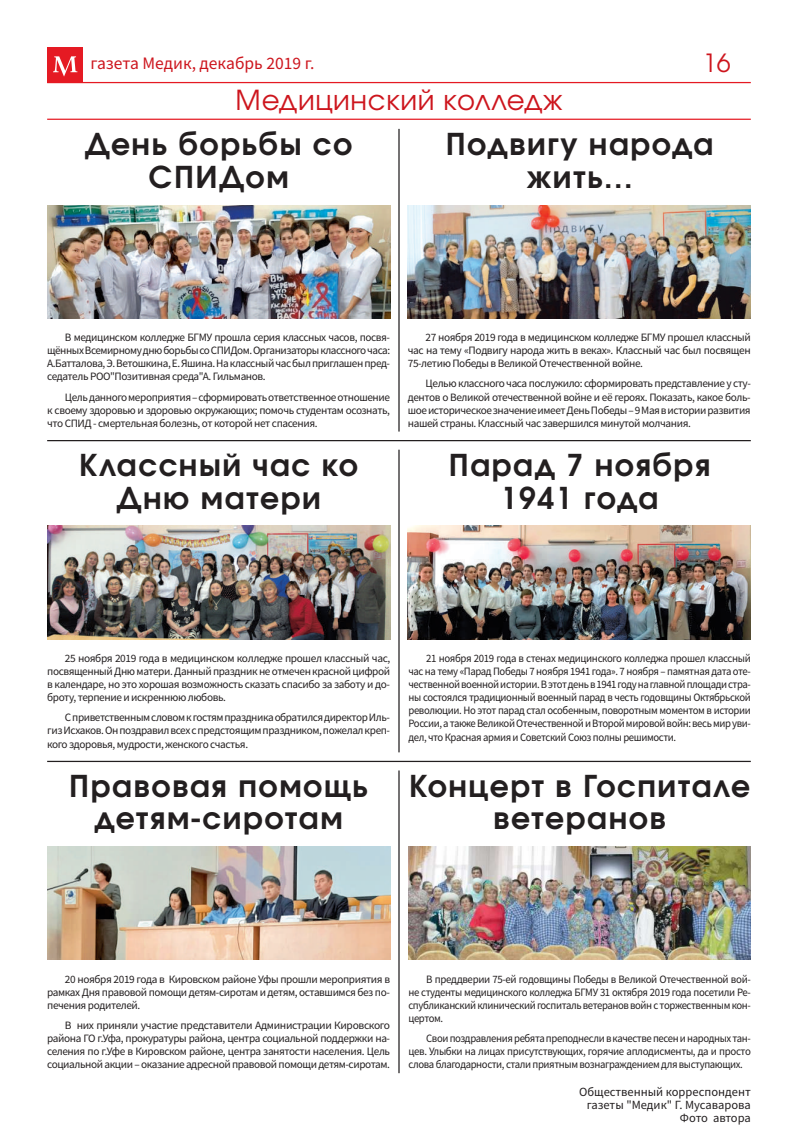
<style>
.page{position:relative;width:798px;height:1134px;background:#fff}
.page>*{position:absolute;margin:0;border:0;box-sizing:border-box;transform-origin:0 0}
.t1{font:700 30px/32.5px "Evolventa";letter-spacing:.05em;color:#231f20;text-align:center}
.t2{font:27.5px "Evolventa";letter-spacing:.025em;color:#cd151d}
.t3{font:25px "Evolventa";color:#cd151d}
.t4{font:17.5px "Source Sans Pro";color:#cd151d}
.t5{font:12.5px/13.1px "Source Sans Pro";color:#231f20;text-align:right}
.t6{font:11.25px/13.1px "Source Sans Pro";letter-spacing:-.035em;color:#231f20;text-align:justify}
.t7{font:11.25px/13.1px "Source Sans Pro";letter-spacing:-.035em;color:#231f20;text-align:justify;scale:.96 1}
.t8{font:11.25px/13.1px "Source Sans Pro";letter-spacing:-.035em;color:#231f20;text-align:justify;scale:.95 1}
</style>
<div class="page">
<div style="left:47px;top:47px;width:36px;height:36px;background:#e51a23"></div>
<svg style="left:53px;top:56px;width:24px;height:21px"></svg>
<hr style="left:47px;top:82px;width:703px;height:1px;background:#e51a23">
<hr style="left:47px;top:119px;width:703px;height:1px;background:#e51a23">
<hr style="left:47px;top:440px;width:703px;height:1px;background:#231f20">
<hr style="left:398px;top:450px;width:1px;height:302px;background:#231f20">
<hr style="left:398px;top:129px;width:1px;height:303px;background:#231f20">
<hr style="left:47px;top:761px;width:703px;height:1px;background:#231f20">
<hr style="left:398px;top:770px;width:1px;height:303px;background:#231f20">
<img style="left:47px;top:205px;width:343px;height:113px">
<img style="left:407px;top:205px;width:343px;height:113px">
<img style="left:47px;top:526px;width:343px;height:113px">
<img style="left:407px;top:526px;width:343px;height:113px">
<img style="left:47px;top:847px;width:343px;height:113px">
<img style="left:408px;top:847px;width:342px;height:113px">
<h3 class="t4" style="left:90px;top:52px;width:225px">газета Медик, декабрь 2019 г.</h3>
<h3 class="t3" style="left:702px;top:48px;width:29px">16</h3>
<h2 class="t2" style="left:235px;top:83px;width:328px">Медицинский колледж</h2>
<h1 class="t1" style="left:85px;top:128px;width:269px">День борьбы со<br>СПИДом</h1>
<h1 class="t1" style="left:445px;top:128px;width:269px">Подвигу народа жить...</h1>
<p class="t6" style="left:47px;top:331px;width:344px;text-indent:18px">В медицинском колледже БГМУ прошла серия классных часов, посвя&shy;щённых Всемирному дню борьбы со СПИДом. Организаторы классного часа:<br>А.Батталова, Э. Ветошкина, Е. Яшина. На классный час был приглашен пред&shy;седатель РОО"Позитивная среда"А. Гильманов.</p>
<p class="t6" style="left:47px;top:390px;width:344px;text-indent:18px">Цель данного мероприятия – сформировать ответственное отношение к своему здоровью и здоровью окружающих; помочь студентам осознать, что СПИД - смертельная болезнь, от которой нет спасения.</p>
<h1 class="t1" style="left:79px;top:449px;width:280px">Классный час ко<br>Дню матери</h1>
<p class="t6" style="left:407px;top:331px;width:344px;text-indent:18px">27 ноября 2019 года в медицинском колледже БГМУ прошел классный час на тему «Подвигу народа жить в веках». Классный час был посвящен 75-летию Победы в Великой Отечественной войне.</p>
<p class="t6" style="left:407px;top:377px;width:344px;text-indent:18px">Целью классного часа послужило: сформировать представление у сту&shy;дентов о Великой отечественной войне и её героях. Показать, какое боль&shy;шое историческое значение имеет День Победы – 9 Мая в истории развития нашей страны. Классный час завершился минутой молчания.</p>
<h1 class="t1" style="left:448px;top:449px;width:263px">Парад 7 ноября<br>1941 года</h1>
<p class="t6" style="left:47px;top:651px;width:344px;text-indent:18px">25 ноября 2019 года в медицинском колледже прошел классный час, посвященный Дню матери. Данный праздник не отмечен красной цифрой в календаре, но это хорошая возможность сказать спасибо за заботу и до&shy;броту, терпение и искреннюю любовь.</p>
<p class="t6" style="left:47px;top:711px;width:344px;text-indent:18px">С приветственным словом к гостям праздника обратился директор Иль&shy;гиз Исхаков. Он поздравил всех с предстоящим праздником, пожелал креп&shy;кого здоровья, мудрости, женского счастья.</p>
<h1 class="t1" style="left:69px;top:769px;width:300px">Правовая помощь детям-сиротам</h1>
<p class="t7" style="left:408px;top:651px;width:358px;text-indent:18px">21 ноября 2019 года в стенах медицинского колледжа прошел классный час на тему «Парад Победы 7 ноября 1941 года». 7 ноября – памятная дата оте&shy;чественной военной истории. В этот день в 1941 году на главной площади стра&shy;ны состоялся традиционный военный парад в честь годовщины Октябрьской революции. Но этот парад стал особенным, поворотным моментом в истории России, а также Великой Отечественной и Второй мировой войн: весь мир уви&shy;дел, что Красная армия и Советский Союз полны решимости.</p>
<h1 class="t1" style="left:409px;top:769px;width:342px">Концерт в Госпитале ветеранов</h1>
<p class="t6" style="left:47px;top:972px;width:344px;text-indent:18px">20 ноября 2019 года в Кировском районе Уфы прошли мероприятия в рамках Дня правовой помощи детям-сиротам и детям, оставшимся без по&shy;печения родителей.</p>
<p class="t6" style="left:47px;top:1019px;width:344px;text-indent:18px">В них приняли участие представители Администрации Кировского района ГО г.Уфа, прокуратуры района, центра социальной поддержки на&shy;селения по г.Уфе в Кировском районе, центра занятости населения. Цель социальной акции – оказание адресной правовой помощи детям-сиротам.</p>
<p class="t7" style="left:408px;top:972px;width:358px;text-indent:18px">В преддверии 75-ей годовщины Победы в Великой Отечественной вой&shy;не студенты медицинского колледжа БГМУ 31 октября 2019 года посетили Ре&shy;спубликанский клинический госпиталь ветеранов войн с торжественным кон&shy;цертом.</p>
<p class="t8" style="left:408px;top:1032px;width:362px;text-indent:18px">Свои поздравления ребята преподнесли в качестве песен и народных тан&shy;цев. Улыбки на лицах присутствующих, горячие аплодисменты, да и просто слова благодарности, стали приятным вознаграждением для выступающих.</p>
<p class="t5" style="left:579px;top:1085px;width:173px">Общественный корреспондент газеты "Медик" Г. Мусаварова<br>Фото автора</p>
</div>
